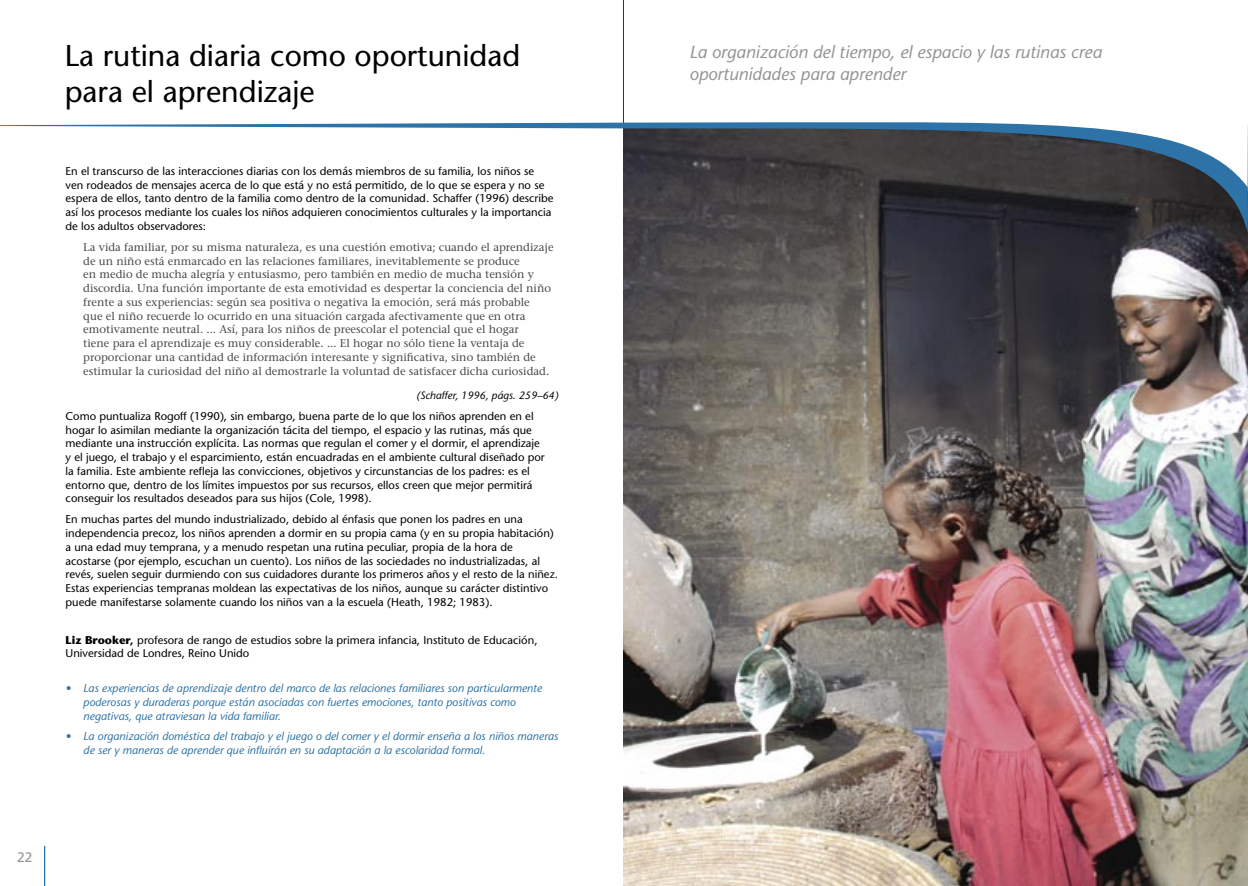
<style>
.page{position:relative;width:1248px;height:886px;background:#fff}
.page>*{position:absolute;margin:0;border:0;box-sizing:border-box;transform-origin:0 0}
.t1{font:30px/36px "Stone Sans";color:#000}
.t2{font:italic 17.62px/22px "Stone Sans";color:#939393}
.t3{font:13.75px "Frutiger";color:#939393}
.t4{font:11.25px/13.8px "Stone Sans";color:#000}
.t5{font:11.25px/13.8px "Stone Serif";color:#484848}
.t6{font:italic 11.25px/13.8px "Stone Sans";color:#2d73a7}
.t7{font:italic 10.62px "Stone Sans";color:#000}
.s1{font-weight:700}
</style>
<div class="page">
<hr style="left:623px;top:0;width:1px;height:886px;background:#000">
<hr style="left:44px;top:846px;width:1px;height:40px;background:#2d73a7">
<img style="left:624px;top:233px;width:623px;height:653px">
<svg style="left:0;top:113px;width:1247px;height:120px"></svg>
<h1 class="t1" style="left:65px;top:37px;width:457px">La rutina diaria como oportunidad para el aprendizaje</h1>
<p class="t4" style="left:66px;top:164px;width:489px">En el transcurso de las interacciones diarias con los demás miembros de su familia, los niños se ven rodeados de mensajes acerca de lo que está y no está permitido, de lo que se espera y no se espera de ellos, tanto dentro de la familia como dentro de la comunidad. Schaffer (1996) describe así los procesos mediante los cuales los niños adquieren conocimientos culturales y la importancia de los adultos observadores:</p>
<p class="t5" style="left:83px;top:240px;width:472px">La vida familiar, por su misma naturaleza, es una cuestión emotiva; cuando el aprendizaje de un niño está enmarcado en las relaciones familiares, inevitablemente se produce<br>en medio de mucha alegría y entusiasmo, pero también en medio de mucha tensión y discordia. Una función importante de esta emotividad es despertar la conciencia del niño frente a sus experiencias: según sea positiva o negativa la emoción, será más probable<br>que el niño recuerde lo ocurrido en una situación cargada afectivamente que en otra emotivamente neutral. ... Así, para los niños de preescolar el potencial que el hogar<br>tiene para el aprendizaje es muy considerable. ... El hogar no sólo tiene la ventaja de proporcionar una cantidad de información interesante y significativa, sino también de estimular la curiosidad del niño al demostrarle la voluntad de satisfacer dicha curiosidad.</p>
<p class="t7" style="left:416px;top:389px;width:143px">(Schaffer, 1996, págs. 259–64)</p>
<p class="t4" style="left:66px;top:409px;width:480px">Como puntualiza Rogoff (1990), sin embargo, buena parte de lo que los niños aprenden en el hogar lo asimilan mediante la organización tácita del tiempo, el espacio y las rutinas, más que mediante una instrucción explícita. Las normas que regulan el comer y el dormir, el aprendizaje y el juego, el trabajo y el esparcimiento, están encuadradas en el ambiente cultural diseñado por la familia. Este ambiente refleja las convicciones, objetivos y circunstancias de los padres: es el entorno que, dentro de los límites impuestos por sus recursos, ellos creen que mejor permitirá conseguir los resultados deseados para sus hijos (Cole, 1998).</p>
<p class="t4" style="left:66px;top:512px;width:494px">En muchas partes del mundo industrializado, debido al énfasis que ponen los padres en una independencia precoz, los niños aprenden a dormir en su propia cama (y en su propia habitación) a una edad muy temprana, y a menudo respetan una rutina peculiar, propia de la hora de acostarse (por ejemplo, escuchan un cuento). Los niños de las sociedades no industrializadas, al revés, suelen seguir durmiendo con sus cuidadores durante los primeros años y el resto de la niñez.<br>Estas experiencias tempranas moldean las expectativas de los niños, aunque su carácter distintivo puede manifestarse solamente cuando los niños van a la escuela (Heath, 1982; 1983).</p>
<p class="t4" style="left:66px;top:633px;width:473px"><span class="s1">Liz Brooker,</span> profesora de rango de estudios sobre la primera infancia, Instituto de Educación,<br>Universidad de Londres, Reino Unido</p>
<p class="t6" style="left:83px;top:681px;width:460px;text-indent:-18px">• Las experiencias de aprendizaje dentro del marco de las relaciones familiares son particularmente poderosas y duraderas porque están asociadas con fuertes emociones, tanto positivas como negativas, que atraviesan la vida familiar.</p>
<p class="t6" style="left:83px;top:729px;width:476px;text-indent:-18px">• La organización doméstica del trabajo y el juego o del comer y el dormir enseña a los niños maneras de ser y maneras de aprender que influirán en su adaptación a la escolaridad formal.</p>
<p class="t3" style="left:17px;top:849px;width:17px">22</p>
<h2 class="t2" style="left:689px;top:41px;width:414px">La organización del tiempo, el espacio y las rutinas crea oportunidades para aprender</h2>
</div>
